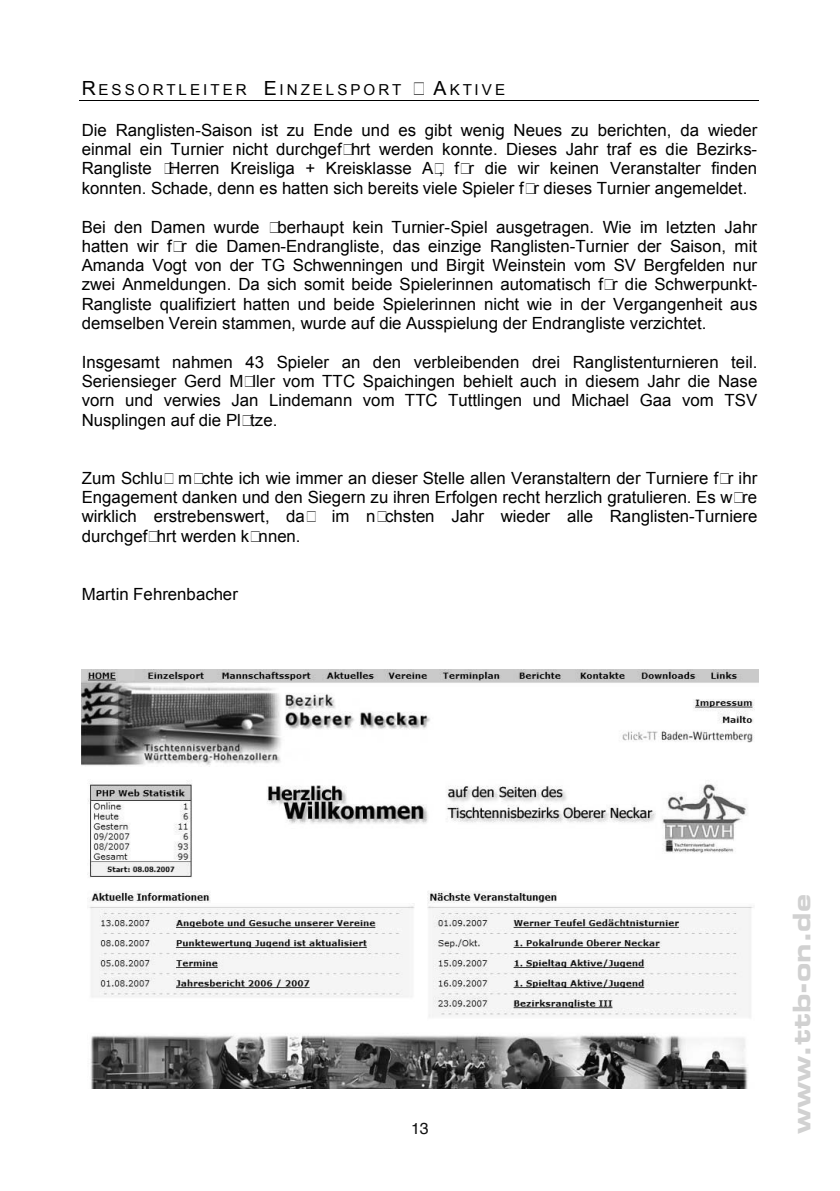
<style>
.page{position:relative;width:840px;height:1191px;background:#fff}
.page>*{position:absolute;margin:0;border:0;box-sizing:border-box;transform-origin:0 0}
.t1{font:700 expanded 24px "Square 721 BT";color:#d1d1d1}
.t2{font:16.8px/19.4px "Arial";letter-spacing:.005em;color:#000;text-align:justify}
.t3{font:15.2px "Arial";letter-spacing:.2em;color:#000}
.s1{font-size:19.4px}
.s2{font-family:"Helvetica";font-size:16px;color:#131313}
</style>
<div class="page">
<hr style="left:80px;top:100px;width:678px;height:1px;background:#000">
<img style="left:82px;top:669px;width:675px;height:419px">
<p class="t3" style="left:82px;top:81px;width:425px"><span class="s1">R</span>ESSORTLEITER <span class="s1">E</span>INZELSPORT <span class="s1">Ð A</span>KTIVE</p>
<p class="t2" style="left:82px;top:120px;width:676px">Die Ranglisten-Saison ist zu Ende und es gibt wenig Neues zu berichten, da wieder einmal ein Turnier nicht durchgefŸhrt werden konnte. Dieses Jahr traf es die Bezirks-Rangliste ãHerren Kreisliga + Kreisklasse AÒ, fŸr die wir keinen Veranstalter finden konnten. Schade, denn es hatten sich bereits viele Spieler fŸr dieses Turnier angemeldet.</p>
<p class="t2" style="left:82px;top:217px;width:677px">Bei den Damen wurde Ÿberhaupt kein Turnier-Spiel ausgetragen. Wie im letzten Jahr hatten wir fŸr die Damen-Endrangliste, das einzige Ranglisten-Turnier der Saison, mit Amanda Vogt von der TG Schwenningen und Birgit Weinstein vom SV Bergfelden nur zwei Anmeldungen. Da sich somit beide Spielerinnen automatisch fŸr die Schwerpunkt-Rangliste qualifiziert hatten und beide Spielerinnen nicht wie in der Vergangenheit aus demselben Verein stammen, wurde auf die Ausspielung der Endrangliste verzichtet.</p>
<p class="t2" style="left:82px;top:352px;width:676px">Insgesamt nahmen 43 Spieler an den verbleibenden drei Ranglistenturnieren teil.<br>Seriensieger Gerd MŸller vom TTC Spaichingen behielt auch in diesem Jahr die Nase vorn und verwies Jan Lindemann vom TTC Tuttlingen und Michael Gaa vom TSV Nusplingen auf die PlŠtze.</p>
<p class="t2" style="left:82px;top:468px;width:676px">Zum Schlu§ mšchte ich wie immer an dieser Stelle allen Veranstaltern der Turniere fŸr ihr Engagement danken und den Siegern zu ihren Erfolgen recht herzlich gratulieren. Es wŠre wirklich erstrebenswert, da§ im nŠchsten Jahr wieder alle Ranglisten-Turniere durchgefŸhrt werden kšnnen.</p>
<p class="t2" style="left:82px;top:584px;width:158px">Martin Fehrenbacher</p>
<p class="t2" style="left:410px;top:1117px;width:20px">13<span class="s2">13</span></p>
<h1 class="t1" style="left:787px;top:1134px;width:242px;rotate:-90deg">www.ttb-on.de</h1>
</div>
